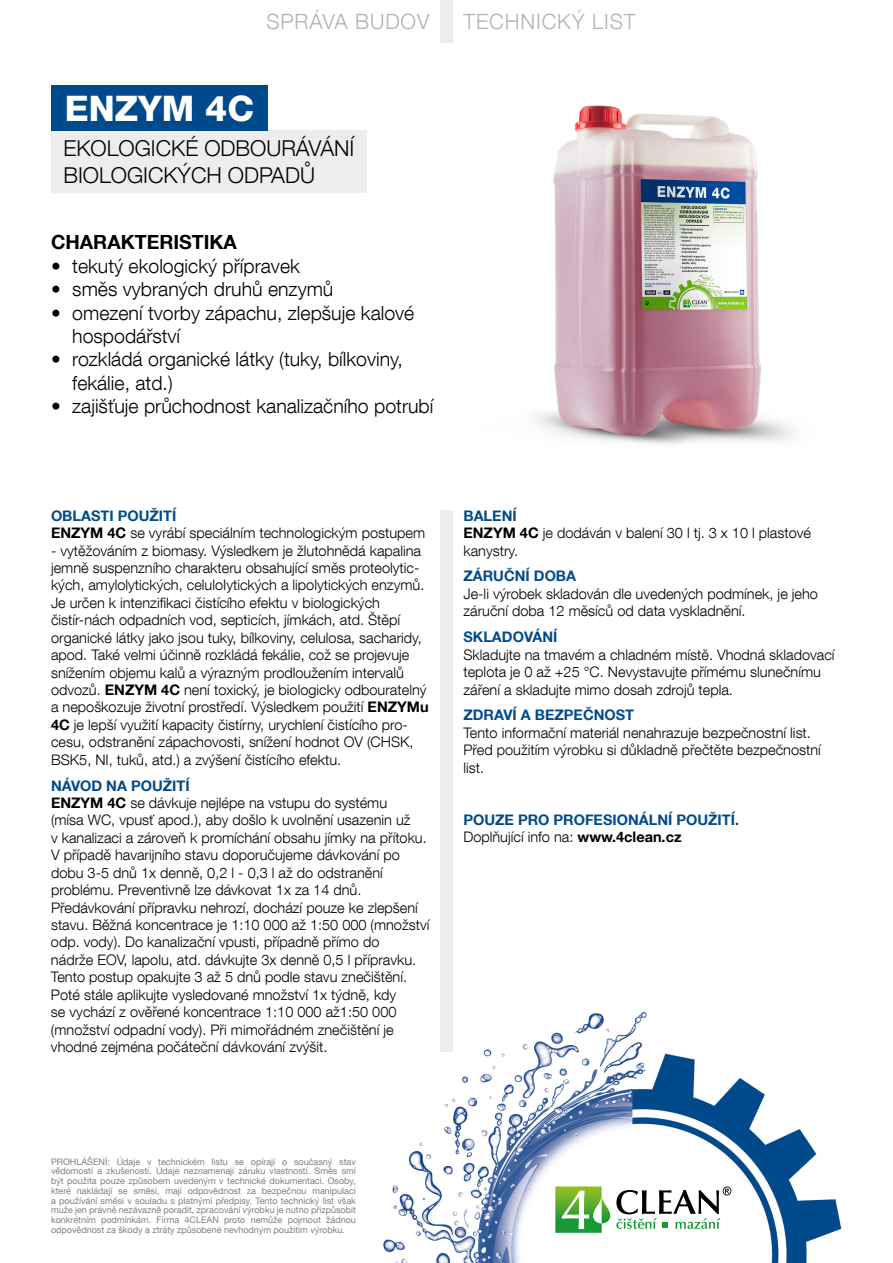
<style>
.page{position:relative;width:893px;height:1263px;background:#fff}
.page>*{position:absolute;margin:0;border:0;box-sizing:border-box;transform-origin:0 0}
.t1{font:800 35.1px "Helvetica Neue LT Com";color:#fff}
.t2{font:300 21.9px/26.7px "Helvetica Neue LT Com";color:#000}
.t3{font:300 21px "Helvetica Neue LT Com";letter-spacing:.04em;color:#b3b2b2}
.t4{font:300 19.5px/23.4px "Helvetica Neue LT Com";color:#000}
.t5{font:700 19.5px "Helvetica Neue LT Com";color:#000}
.t6{font:300 14.55px/17.4px "Helvetica Neue LT Com";color:#000}
.t7{font:700 14.55px/17.4px "Helvetica Neue LT Com";color:#004a8b}
.t8{font:9px/9.8px "Helvetica Neue LT Com";color:#808080;text-align:justify}
.s1{font-weight:700;color:#004a8b}
.s2{font-weight:700}
.s3{font-weight:300;color:#000}
.s4{color:#000}
</style>
<div class="page">
<img style="left:383px;top:1012px;width:459px;height:251px">
<img style="left:535px;top:105px;width:258px;height:339px">
<div style="left:440px;top:510px;width:13px;height:542px;background:#ededed"></div>
<div style="left:555px;top:1186px;width:176px;height:47px;background:#fff"></div>
<svg style="left:555px;top:1186px;width:55px;height:47px"></svg>
<svg style="left:616px;top:1186px;width:115px;height:43px"></svg>
<div style="left:51px;top:131px;width:316px;height:62px;background:#ededed"></div>
<div style="left:51px;top:85px;width:217px;height:46px;background:#004a8b"></div>
<div style="left:440px;top:0;width:13px;height:43px;background:#ededed"></div>
<h3 class="t3" style="left:266px;top:8px;width:165px">SPRÁVA BUDOV</h3>
<h3 class="t3" style="left:463px;top:8px;width:173px">TECHNICKÝ LIST</h3>
<h1 class="t1" style="left:65px;top:87px;width:191px">ENZYM 4C</h1>
<h2 class="t2" style="left:63px;top:135px;width:293px">EKOLOGICKÉ ODBOURÁVÁNÍ<br>BIOLOGICKÝCH ODPADŮ</h2>
<h3 class="t5" style="left:51px;top:230px;width:187px">CHARAKTERISTIKA</h3>
<h3 class="t4" style="left:51px;top:254px;width:250px">• tekutý ekologický přípravek</h3>
<h3 class="t4" style="left:51px;top:277px;width:284px">• směs vybraných druhů enzymů</h3>
<h3 class="t4" style="left:72px;top:301px;width:344px;text-indent:-21px">• omezení tvorby zápachu, zlepšuje kalové hospodářství</h3>
<h3 class="t4" style="left:72px;top:347px;width:332px;text-indent:-21px">• rozkládá organické látky (tuky, bílkoviny, fekálie, atd.)</h3>
<h3 class="t4" style="left:51px;top:394px;width:384px">• zajišťuje průchodnost kanalizačního potrubí</h3>
<p class="t6" style="left:51px;top:506px;width:376px"><span class="s1">OBLASTI POUŽITÍ<br></span><span class="s2">ENZYM 4C</span> se vyrábí speciálním technologickým postupem</p>
<p class="t6" style="left:51px;top:541px;width:379px">- vytěžováním z biomasy. Výsledkem je žlutohnědá kapalina jemně suspenzního charakteru obsahující směs proteolytic&shy;kých, amylolytických, celuloIytických a lipolytických enzymů.<br>Je určen k intenzifikaci čistícího efektu v biologických čistír-nách odpadních vod, septicích, jímkách, atd. Štěpí organické látky jako jsou tuky, bílkoviny, celulosa, sacharidy, apod. Také velmi účinně rozkládá fekálie, což se projevuje snížením objemu kalů a výrazným prodloužením intervalů odvozů. <span class="s2">ENZYM 4C</span> není toxický, je biologicky odbouratelný a nepoškozuje životní prostředí. Výsledkem použití <span class="s2">ENZYMu 4C</span> je lepší využití kapacity čistírny, urychlení čistícího pro&shy;cesu, odstranění zápachovosti, snížení hodnot OV (CHSK, BSK5, NI, tuků, atd.) a zvýšení čistícího efektu.</p>
<p class="t6" style="left:51px;top:776px;width:380px"><span class="s1">NÁVOD NA POUŽITÍ<br></span><span class="s2">ENZYM 4C</span> se dávkuje nejlépe na vstupu do systému<br>(mísa WC, vpusť apod.), aby došlo k uvolnění usazenin už<br>v kanalizaci a zároveň k promíchání obsahu jímky na přítoku.<br>V případě havarijního stavu doporučujeme dávkování po dobu 3-5 dnů 1x denně, 0,2 l - 0,3 l až do odstranění problému. Preventivně lze dávkovat 1x za 14 dnů.<br>Předávkování přípravku nehrozí, dochází pouze ke zlepšení stavu. Běžná koncentrace je 1:10 000 až 1:50 000 (množství odp. vody). Do kanalizační vpusti, případně přímo do<br>nádrže EOV, lapolu, atd. dávkujte 3x denně 0,5 l přípravku.<br>Tento postup opakujte 3 až 5 dnů podle stavu znečištění.<br>Poté stále aplikujte vysledované množství 1x týdně, kdy<br>se vychází z ověřené koncentrace 1:10 000 až1:50 000 (množství odpadní vody). Při mimořádném znečištění je vhodné zejména počáteční dávkování zvýšit.</p>
<p class="t6" style="left:463px;top:506px;width:349px"><span class="s1">BALENÍ<br></span><span class="s2">ENZYM 4C</span> je dodáván v balení 30 l tj. 3 x 10 l plastové kanystry.</p>
<p class="t7" style="left:463px;top:567px;width:114px">ZÁRUČNÍ DOBA</p>
<p class="t6" style="left:463px;top:585px;width:356px">Je-li výrobek skladován dle uvedených podmínek, je jeho záruční doba 12 měsíců od data vyskladnění.</p>
<p class="t7" style="left:463px;top:628px;width:95px">SKLADOVÁNÍ</p>
<p class="t6" style="left:463px;top:645px;width:373px">Skladujte na tmavém a chladném místě. Vhodná skladovací teplota je 0 až +25 °C. Nevystavujte přímému slunečnímu záření a skladujte mimo dosah zdrojů tepla.</p>
<p class="t7" style="left:463px;top:706px;width:172px">ZDRAVÍ A BEZPEČNOST</p>
<p class="t6" style="left:463px;top:724px;width:359px">Tento informační materiál nenahrazuje bezpečnostní list.<br>Před použitím výrobku si důkladně přečtěte bezpečnostní list.</p>
<p class="t7" style="left:463px;top:810px;width:277px">POUZE PRO PROFESIONÁLNÍ POUŽITÍ.<br><span class="s3">Doplňující info na:</span> <span class="s4">www.4clean.cz</span></p>
<p class="t8" style="left:51px;top:1156px;width:306px">PROHLÁŠENÍ: Údaje v technickém listu se opírají o současný stav vědomostí a zkušeností. Údaje neznamenají záruku vlastností. Směs smí být použita pouze způsobem uvedeným v technické dokumentaci. Osoby, které nakládají se směsí, mají odpovědnost za bezpečnou manipulaci a používání směsi v souladu s platnými předpisy. Tento technický list však muže jen právně nezávazně poradit, zpracování výrobku je nutno přizpůsobit konkrétním podmínkám. Firma 4CLEAN proto nemůže pojmout žádnou odpovědnost za škody a ztráty způsobené nevhodným použitím výrobku.</p>
</div>
